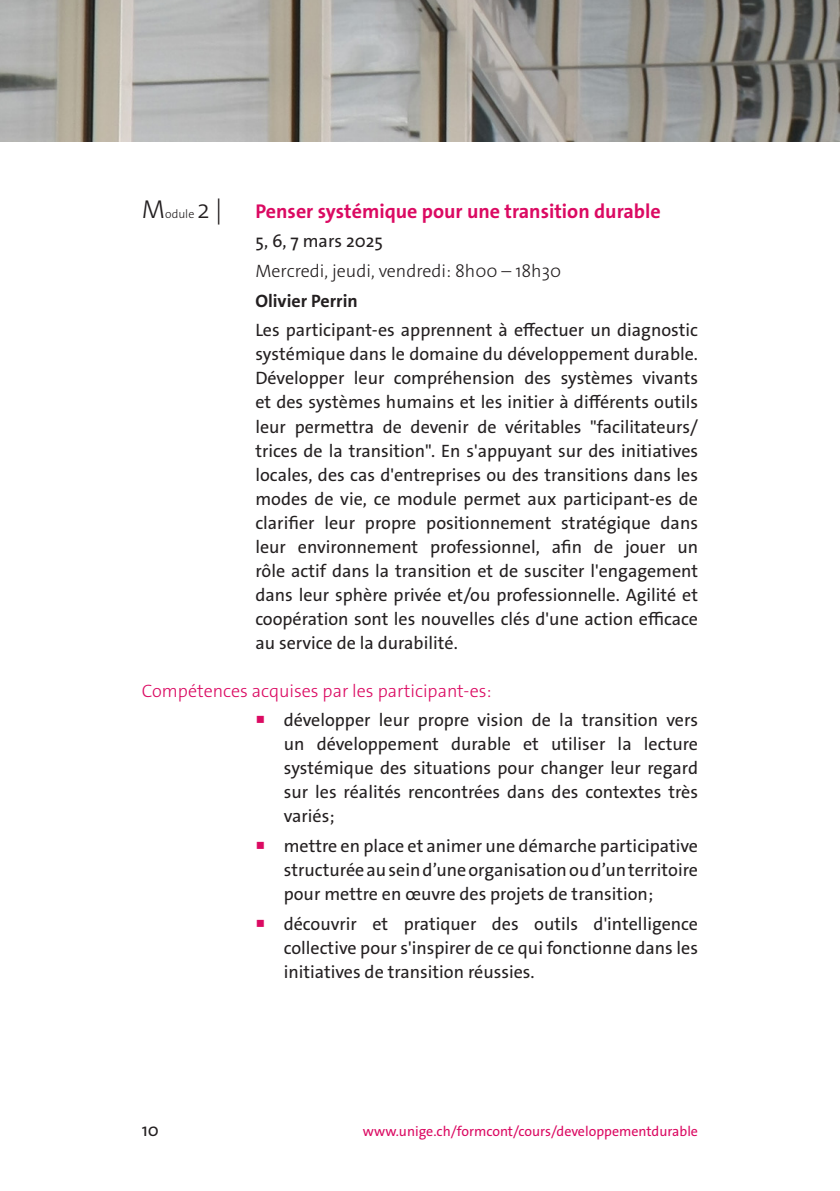
<style>
.page{position:relative;width:840px;height:1191px;background:#fff}
.page>*{position:absolute;margin:0;border:0;box-sizing:border-box;transform-origin:0 0}
.t1{font:700 20px "The Sans Os F";color:#db0a62}
.texte{font:18px/24px "The Sans Os F";color:#231f20;text-align:justify}
.texte-2{font:300 18px "The Sans Os F";color:#db0a62}
.t2{font:300 18px "The Sans Os F";color:#231f20}
.t3{font:700 18px "The Sans Os F";color:#231f20}
.t4{font:14px "The Sans Os F";color:#db0a62}
.t5{font:300 12px "The Sans Os F";color:#231f20}
.s1{font-size:26px}
.s2{color:#db0a62}
</style>
<div class="page">
<img style="left:0;top:0;width:839px;height:142px">
<p class="t5" style="left:142px;top:206px;width:82px"><span class="s1">M</span>odule <span class="s1">2 |</span></p>
<p class="t1" style="left:255px;top:198px;width:406px">Penser systémique pour une transition durable</p>
<p class="texte" style="left:255px;top:229px;width:129px">5, 6, 7 mars 2025</p>
<p class="t2" style="left:255px;top:259px;width:307px">Mercredi, jeudi, vendredi: 8h00 – 18h30</p>
<p class="t3" style="left:255px;top:289px;width:104px">Olivier Perrin</p>
<p class="texte" style="left:255px;top:318px;width:444px">Les participant-es apprennent à effectuer un diagnostic systémique dans le domaine du développement durable.<br>Développer leur compréhension des systèmes vivants et des systèmes humains et les initier à différents outils leur permettra de devenir de véritables "facilitateurs/ trices de la transition". En s'appuyant sur des initiatives locales, des cas d'entreprises ou des transitions dans les modes de vie, ce module permet aux participant-es de clarifier leur propre positionnement stratégique dans leur environnement professionnel, afin de jouer un rôle actif dans la transition et de susciter l'engagement dans leur sphère privée et/ou professionnelle. Agilité et coopération sont les nouvelles clés d'une action efficace au service de la durabilité.</p>
<p class="texte-2" style="left:142px;top:679px;width:351px">Compétences acquises par les participant-es:</p>
<p class="texte" style="left:283px;top:708px;width:415px;text-indent:-28px"><span class="s2">○</span> développer leur propre vision de la transition vers un développement durable et utiliser la lecture systémique des situations pour changer leur regard sur les réalités rencontrées dans des contextes très variés;</p>
<p class="texte" style="left:283px;top:834px;width:415px;text-indent:-28px"><span class="s2">○</span> mettre en place et animer une démarche participative structurée au sein d’une organisation ou d’un territoire pour mettre en œuvre des projets de transition;</p>
<p class="texte" style="left:283px;top:911px;width:415px;text-indent:-28px"><span class="s2">○</span> découvrir et pratiquer des outils d'intelligence collective pour s'inspirer de ce qui fonctionne dans les initiatives de transition réussies.</p>
<p class="texte" style="left:142px;top:1118px;width:19px">10</p>
<p class="t4" style="left:363px;top:1122px;width:336px">www.unige.ch/formcont/cours/developpementdurable</p>
</div>
